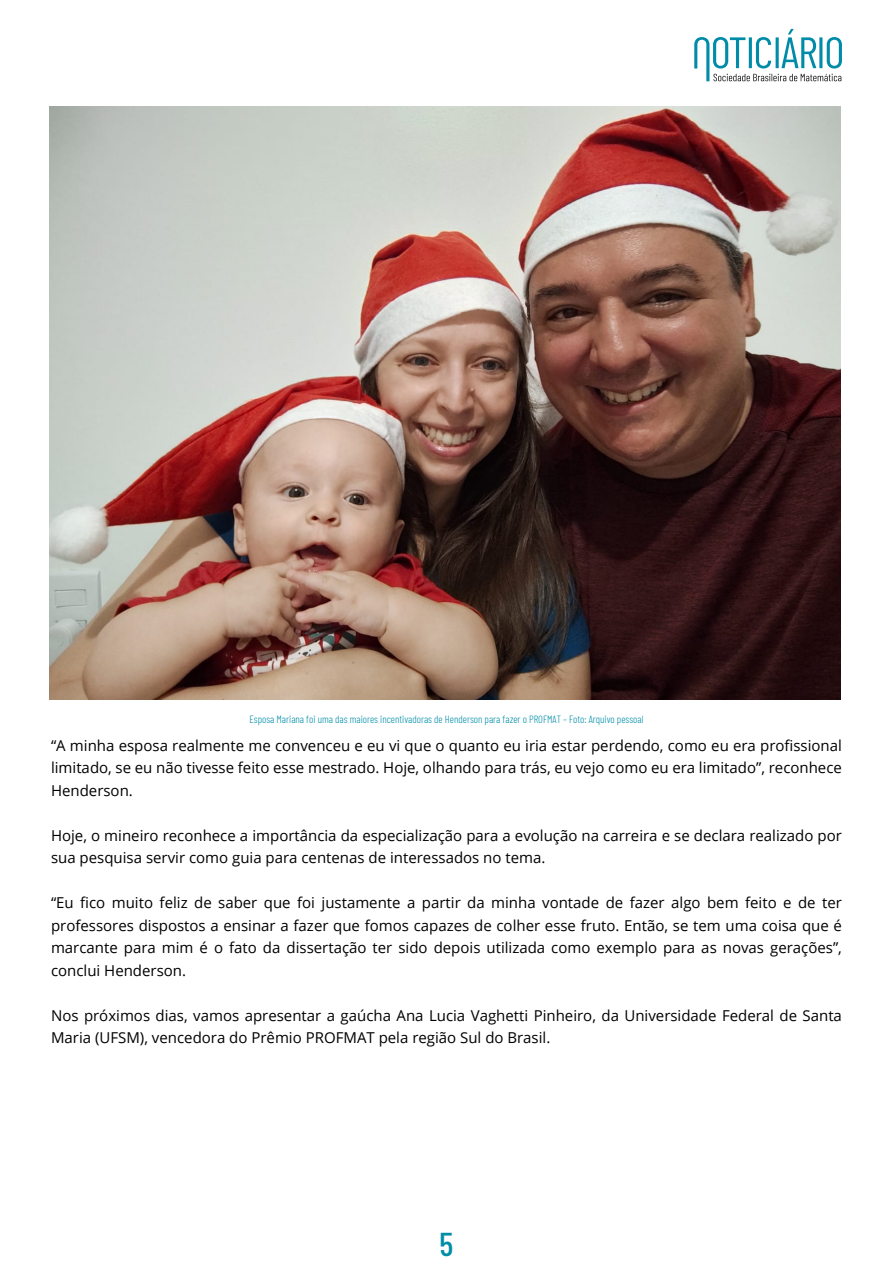
<style>
.page{position:relative;width:893px;height:1263px;background:#fff}
.page>*{position:absolute;margin:0;border:0;box-sizing:border-box;transform-origin:0 0}
.t1{font:500 33px "Barlow Condensed";color:#008da8}
.t2{font:15px/22.5px "Open Sans";color:#000;text-align:justify}
.t3{font:300 10.5px "Barlow Condensed";color:#008da8}
</style>
<div class="page">
<svg style="left:694px;top:29px;width:148px;height:52px"></svg>
<img style="left:50px;top:106px;width:791px;height:594px">
<p class="t3" style="left:249px;top:712px;width:396px">Esposa Mariana foi uma das maiores incentivadoras de Henderson para fazer o PROFMAT – Foto: Arquivo pessoal</p>
<p class="t2" style="left:51px;top:734px;width:792px">“A minha esposa realmente me convenceu e eu vi que o quanto eu iria estar perdendo, como eu era profissional limitado, se eu não tivesse feito esse mestrado. Hoje, olhando para trás, eu vejo como eu era limitado”, reconhece Henderson.</p>
<p class="t2" style="left:51px;top:824px;width:792px">Hoje, o mineiro reconhece a importância da especialização para a evolução na carreira e se declara realizado por sua pesquisa servir como guia para centenas de interessados no tema.</p>
<p class="t2" style="left:51px;top:891px;width:792px">“Eu fico muito feliz de saber que foi justamente a partir da minha vontade de fazer algo bem feito e de ter professores dispostos a ensinar a fazer que fomos capazes de colher esse fruto. Então, se tem uma coisa que é marcante para mim é o fato da dissertação ter sido depois utilizada como exemplo para as novas gerações”, conclui Henderson.</p>
<p class="t2" style="left:51px;top:1004px;width:792px">Nos próximos dias, vamos apresentar a gaúcha Ana Lucia Vaghetti Pinheiro, da Universidade Federal de Santa<br>Maria (UFSM), vencedora do Prêmio PROFMAT pela região Sul do Brasil.</p>
<h1 class="t1" style="left:440px;top:1220px;width:15px">5</h1>
</div>
